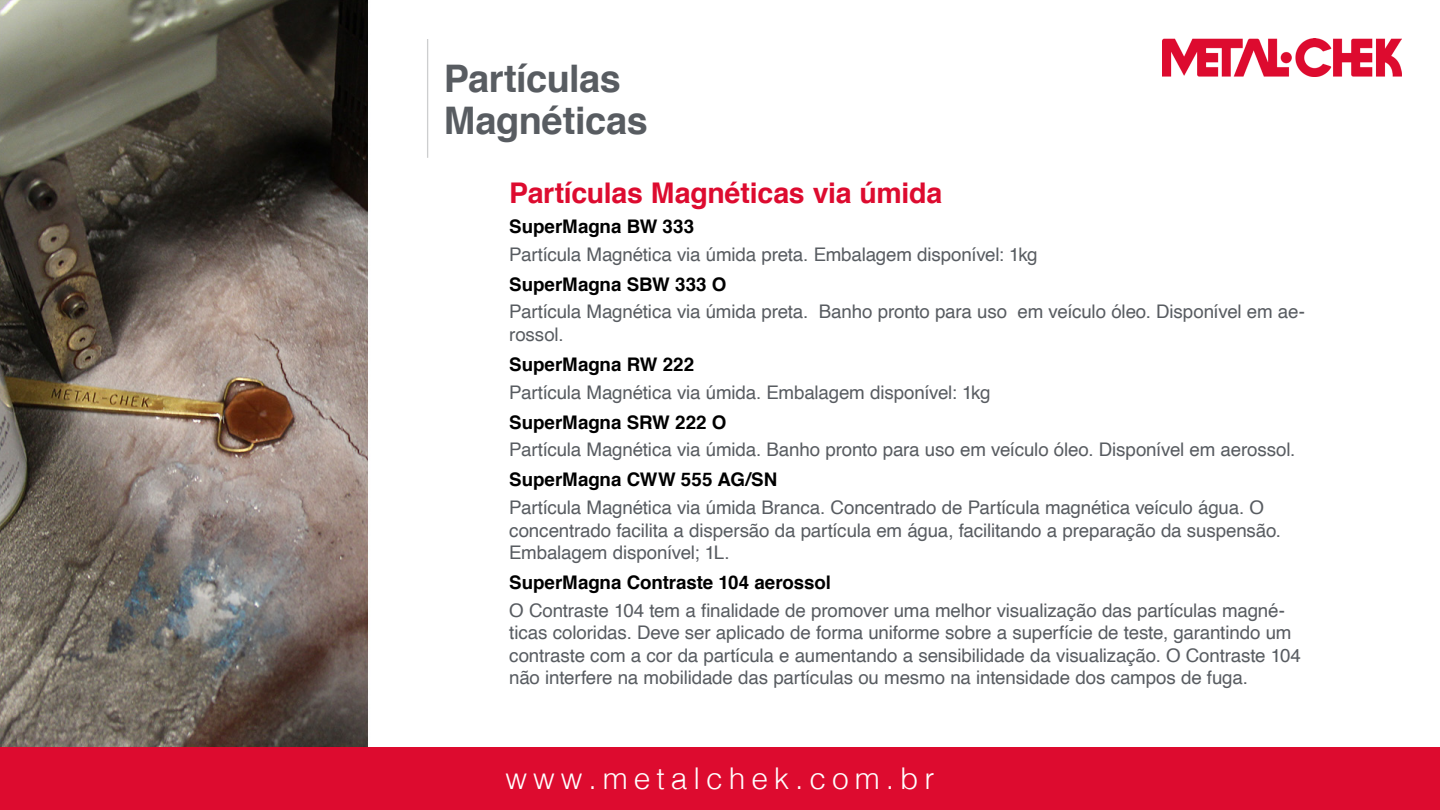
<style>
.page{position:relative;width:1440px;height:810px;background:#fff}
.page>*{position:absolute;margin:0;border:0;box-sizing:border-box;transform-origin:0 0}
.t1{font:700 38.03px/41.9px "Helvetica";letter-spacing:-.01em;color:#585c61}
.t2{font:300 30px "Helvetica";letter-spacing:.2em;color:#fff}
.t3{font:700 28.5px "Helvetica";letter-spacing:-.01em;color:#dd0b2f}
.t4{font:18.75px/22.5px "Helvetica";letter-spacing:-.01em;color:#585c61}
.t5{font:700 18.75px "Helvetica";letter-spacing:-.005em;color:#000}
</style>
<div class="page">
<img style="left:0;top:0;width:429px;height:747px">
<img style="left:1162px;top:38px;width:239px;height:38px">
<div style="left:0;top:747px;width:1440px;height:63px;background:#dd0b2f"></div>
<hr style="left:427px;top:39px;width:1px;height:119px;background:#cdcecf">
<h1 class="t1" style="left:444px;top:58px;width:206px">Partículas<br>Magnéticas</h1>
<h3 class="t3" style="left:509px;top:170px;width:435px">Partículas Magnéticas via úmida</h3>
<p class="t5" style="left:509px;top:211px;width:186px">SuperMagna BW 333</p>
<p class="t4" style="left:509px;top:243px;width:530px">Partícula Magnética via úmida preta. Embalagem disponível: 1kg</p>
<p class="t5" style="left:509px;top:269px;width:219px">SuperMagna SBW 333 O</p>
<p class="t4" style="left:509px;top:301px;width:797px">Partícula Magnética via úmida preta. Banho pronto para uso em veículo óleo. Disponível em ae&shy;rossol.</p>
<p class="t5" style="left:509px;top:349px;width:186px">SuperMagna RW 222</p>
<p class="t4" style="left:509px;top:381px;width:483px">Partícula Magnética via úmida. Embalagem disponível: 1kg</p>
<p class="t5" style="left:509px;top:407px;width:219px">SuperMagna SRW 222 O</p>
<p class="t4" style="left:509px;top:439px;width:788px">Partícula Magnética via úmida. Banho pronto para uso em veículo óleo. Disponível em aerossol.</p>
<p class="t5" style="left:509px;top:465px;width:270px">SuperMagna CWW 555 AG/SN</p>
<p class="t4" style="left:509px;top:497px;width:773px">Partícula Magnética via úmida Branca. Concentrado de Partícula magnética veículo água. O concentrado facilita a dispersão da partícula em água, facilitando a preparação da suspensão.<br>Embalagem disponível; 1L.</p>
<p class="t5" style="left:509px;top:567px;width:323px">SuperMagna Contraste 104 aerossol</p>
<p class="t4" style="left:509px;top:600px;width:793px">O Contraste 104 tem a finalidade de promover uma melhor visualização das partículas magné&shy;ticas coloridas. Deve ser aplicado de forma uniforme sobre a superfície de teste, garantindo um contraste com a cor da partícula e aumentando a sensibilidade da visualização. O Contraste 104 não interfere na mobilidade das partículas ou mesmo na intensidade dos campos de fuga.</p>
<h2 class="t2" style="left:505px;top:753px;width:431px">www.metalchek.com.br</h2>
</div>
